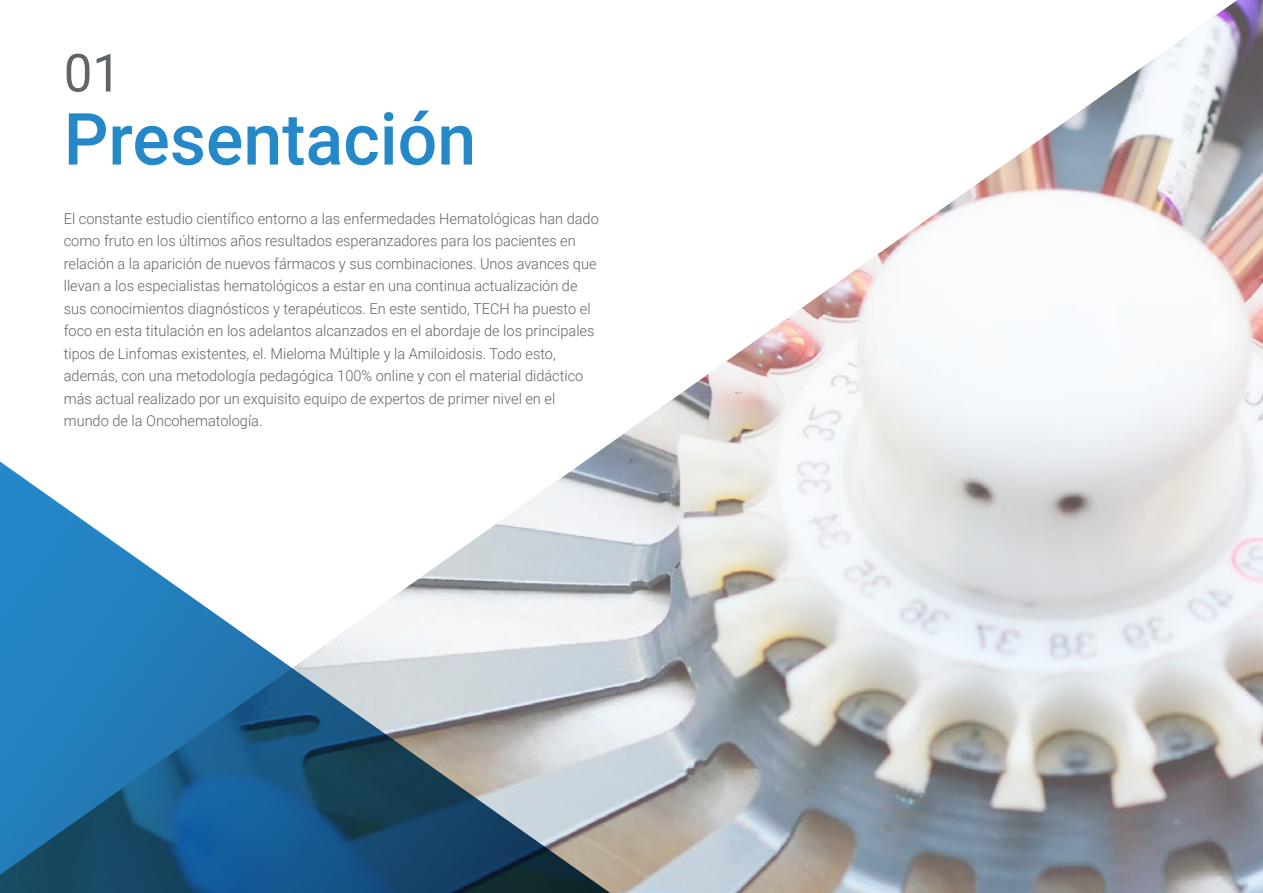
<style>
.page{position:relative;width:1263px;height:893px;background:#fff}
.page>*{position:absolute;margin:0;border:0;box-sizing:border-box;transform-origin:0 0}
.t1{font:500 72px "Roboto";color:#2488c9}
.t2{font:52.5px "Roboto";color:#61646a}
.t3{font:300 15px/22.5px "Roboto";color:#61646a}
</style>
<div class="page">
<img style="left:606px;top:0;width:657px;height:893px">
<svg style="left:0;top:446px;width:640px;height:447px"></svg>
<h2 class="t2" style="left:64px;top:36px;width:59px">01</h2>
<h1 class="t1" style="left:64px;top:89px;width:414px">Presentación</h1>
<p class="t3" style="left:64px;top:207px;width:536px">El constante estudio científico entorno a las enfermedades Hematológicas han dado como fruto en los últimos años resultados esperanzadores para los pacientes en relación a la aparición de nuevos fármacos y sus combinaciones. Unos avances que llevan a los especialistas hematológicos a estar en una continua actualización de sus conocimientos diagnósticos y terapéuticos. En este sentido, TECH ha puesto el foco en esta titulación en los adelantos alcanzados en el abordaje de los principales tipos de Linfomas existentes, el. Mieloma Múltiple y la Amiloidosis. Todo esto, además, con una metodología pedagógica 100% online y con el material didáctico más actual realizado por un exquisito equipo de expertos de primer nivel en el mundo de la Oncohematología.</p>
</div>
